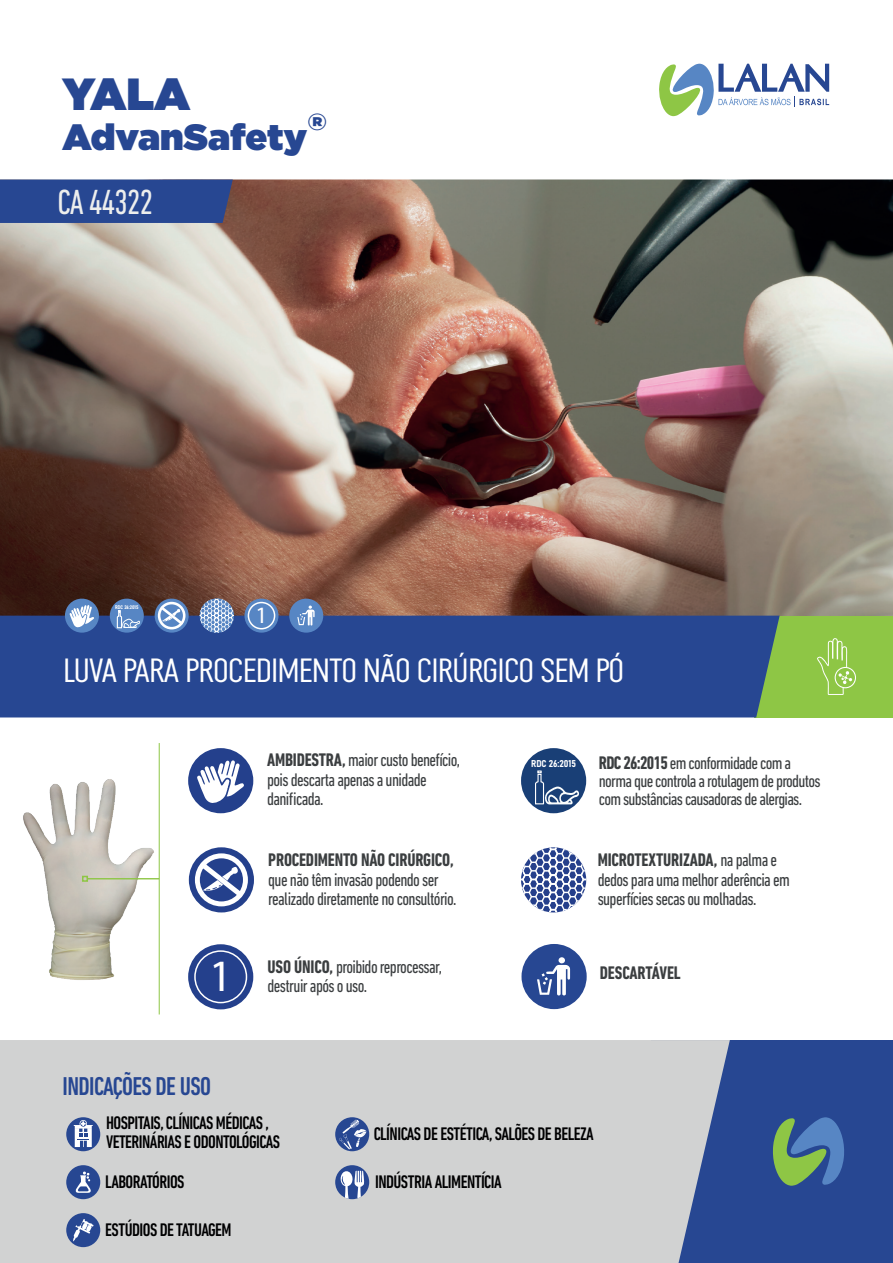
<style>
.page{position:relative;width:893px;height:1263px;background:#fff}
.page>*{position:absolute;margin:0;border:0;box-sizing:border-box;transform-origin:0 0}
.t1{font:900 45px "Gotham";color:#274792}
.t2{font:45px "Myriad Pro";color:#fff}
.t3{font:900 36.45px "Gotham";color:#274792}
.t4{font:condensed 35.55px "DIN Next LT Pro";letter-spacing:-.02em;color:#edeeed}
.t5{font:32.25px "Framer Sans 400";letter-spacing:-.025em;color:#fff;scale:1.18 1}
.t6{font:500 condensed 26.25px "DIN Next LT Pro";letter-spacing:-.025em;color:#274792}
.t7{font:23.55px "Myriad Pro";color:#fff}
.t8{font:900 23.25px "Gotham";color:#274792;scale:1.06 1}
.t9{font:condensed 18.6px/19.5px "DIN Next LT Pro";letter-spacing:-.035em;color:#3b3e40}
.t10{font:500 condensed 18.6px/19.5px "DIN Next LT Pro";letter-spacing:-.03em;color:#000001}
.t11{font:700 condensed 18.6px "DIN Next LT Pro";letter-spacing:-.01em;color:#3b3e40}
.t12{font:condensed 18px/18px "DIN Next LT Pro";letter-spacing:-.04em;color:#3b3e40}
.t13{font:9.75px "Bahnschrift";color:#fff}
.t14{font:5.1px "Bahnschrift";color:#fff}
.s1{font-weight:700}
.s2{font-weight:700;font-size:18.6px}
</style>
<div class="page">
<img style="left:0;top:179px;width:893px;height:437px">
<img style="left:23px;top:768px;width:136px;height:217px">
<div style="left:652px;top:1040px;width:241px;height:223px;background:#274792"></div>
<div style="left:0;top:1040px;width:730px;height:223px;background:#d1d2d2"></div>
<div style="left:0;top:180px;width:233px;height:43px;background:#274792"></div>
<div style="left:754px;top:616px;width:139px;height:101px;background:#8ec645"></div>
<svg style="left:659px;top:64px;width:170px;height:52px"></svg>
<svg style="left:773px;top:1117px;width:71px;height:69px"></svg>
<hr style="left:159px;top:743px;width:1px;height:271px;background:#8ec645">
<svg style="left:82px;top:876px;width:77px;height:6px"></svg>
<div style="left:0;top:616px;width:780px;height:101px;background:#274792"></div>
<div style="left:66px;top:1165px;width:34px;height:34px;background:#274792;border-radius:50%"></div>
<svg style="left:76px;top:1171px;width:15px;height:22px"></svg>
<svg style="left:817px;top:638px;width:39px;height:57px"></svg>
<div style="left:188px;top:748px;width:65px;height:65px;background:#24408c;border-radius:50%"></div>
<svg style="left:197px;top:760px;width:47px;height:44px"></svg>
<div style="left:521px;top:944px;width:66px;height:65px;background:#274792;border-radius:50%"></div>
<svg style="left:537px;top:957px;width:33px;height:39px"></svg>
<div style="left:65px;top:599px;width:34px;height:34px;background:#5786c4;border-radius:50%"></div>
<svg style="left:69px;top:604px;width:25px;height:24px"></svg>
<svg style="left:200px;top:598px;width:34px;height:35px"></svg>
<div style="left:110px;top:599px;width:34px;height:34px;background:#5786c4;border-radius:50%"></div>
<svg style="left:116px;top:610px;width:24px;height:19px"></svg>
<svg style="left:155px;top:599px;width:34px;height:34px"></svg>
<svg style="left:158px;top:602px;width:27px;height:27px"></svg>
<svg style="left:244px;top:599px;width:34px;height:34px"></svg>
<svg style="left:248px;top:602px;width:27px;height:27px"></svg>
<div style="left:289px;top:599px;width:34px;height:34px;background:#5786c4;border-radius:50%"></div>
<svg style="left:297px;top:605px;width:18px;height:21px"></svg>
<div style="left:335px;top:1165px;width:34px;height:34px;background:#274792;border-radius:50%"></div>
<svg style="left:338px;top:1170px;width:27px;height:29px"></svg>
<svg style="left:335px;top:1117px;width:34px;height:34px"></svg>
<svg style="left:339px;top:1119px;width:28px;height:30px"></svg>
<div style="left:521px;top:748px;width:65px;height:65px;background:#193f76;border-radius:50%"></div>
<svg style="left:535px;top:770px;width:44px;height:35px"></svg>
<div style="left:188px;top:944px;width:65px;height:65px;background:#24408c;border-radius:50%"></div>
<svg style="left:194px;top:950px;width:53px;height:53px"></svg>
<div style="left:189px;top:847px;width:65px;height:65px;background:#24408c;border-radius:50%"></div>
<svg style="left:195px;top:853px;width:53px;height:53px"></svg>
<svg style="left:521px;top:847px;width:65px;height:65px"></svg>
<div style="left:66px;top:1117px;width:34px;height:34px;background:#274792;border-radius:50%"></div>
<div style="left:80px;top:1120px;width:7px;height:7px;background:#cad2e4;border-radius:50%"></div>
<svg style="left:74px;top:1121px;width:19px;height:26px"></svg>
<div style="left:66px;top:1213px;width:34px;height:34px;background:#274792;border-radius:50%"></div>
<svg style="left:73px;top:1219px;width:21px;height:22px"></svg>
<h1 class="t1" style="left:63px;top:68px;width:129px">YALA</h1>
<p class="t8" style="left:307px;top:109px;width:21px">®</p>
<h2 class="t3" style="left:63px;top:116px;width:246px">AdvanSafety</h2>
<h3 class="t4" style="left:58px;top:182px;width:97px">CA 44322</h3>
<p class="t14" style="left:115px;top:603px;width:25px">RDC 26:2015</p>
<p class="t7" style="left:255px;top:601px;width:14px">1</p>
<h3 class="t5" style="left:63px;top:647px;width:477px">LUVA PARA PROCEDIMENTO NÃO CIRÚRGICO SEM PÓ</h3>
<h1 class="t2" style="left:209px;top:948px;width:25px">1</h1>
<h3 class="t6" style="left:63px;top:1071px;width:150px">INDICAÇÕES DE USO</h3>
<p class="t9" style="left:267px;top:750px;width:195px"><span class="s1">AMBIDESTRA,</span> maior custo benefício, pois descarta apenas a unidade danificada.</p>
<p class="t11" style="left:268px;top:849px;width:187px">PROCEDIMENTO NÃO CIRÚRGICO,</p>
<p class="t9" style="left:268px;top:870px;width:190px">que não têm invasão podendo ser realizado diretamente no consultório.</p>
<p class="t9" style="left:268px;top:957px;width:176px"><span class="s1">USO ÚNICO,</span> proibido reprocessar,</p>
<p class="t9" style="left:268px;top:976px;width:101px">destruir após o uso.</p>
<p class="t13" style="left:531px;top:756px;width:47px">RDC 26:2015</p>
<p class="t12" style="left:599px;top:753px;width:223px"><span class="s2">RDC 26:2015</span> em conformidade com a norma que controla a rotulagem de produtos com substâncias causadoras de alergias.</p>
<p class="t9" style="left:598px;top:850px;width:194px"><span class="s1">MICROTEXTURIZADA,</span> na palma e dedos para uma melhor aderência em superfícies secas ou molhadas.</p>
<p class="t11" style="left:600px;top:962px;width:83px">DESCARTÁVEL</p>
<p class="t10" style="left:106px;top:1113px;width:175px">HOSPITAIS, CLÍNICAS MÉDICAS ,<br>VETERINÁRIAS E ODONTOLÓGICAS</p>
<p class="t10" style="left:105px;top:1172px;width:81px">LABORATÓRIOS</p>
<p class="t10" style="left:105px;top:1220px;width:128px">ESTÚDIOS DE TATUAGEM</p>
<p class="t10" style="left:374px;top:1124px;width:222px">CLÍNICAS DE ESTÉTICA, SALÕES DE BELEZA</p>
<p class="t10" style="left:375px;top:1172px;width:128px">INDÚSTRIA ALIMENTÍCIA</p>
</div>
